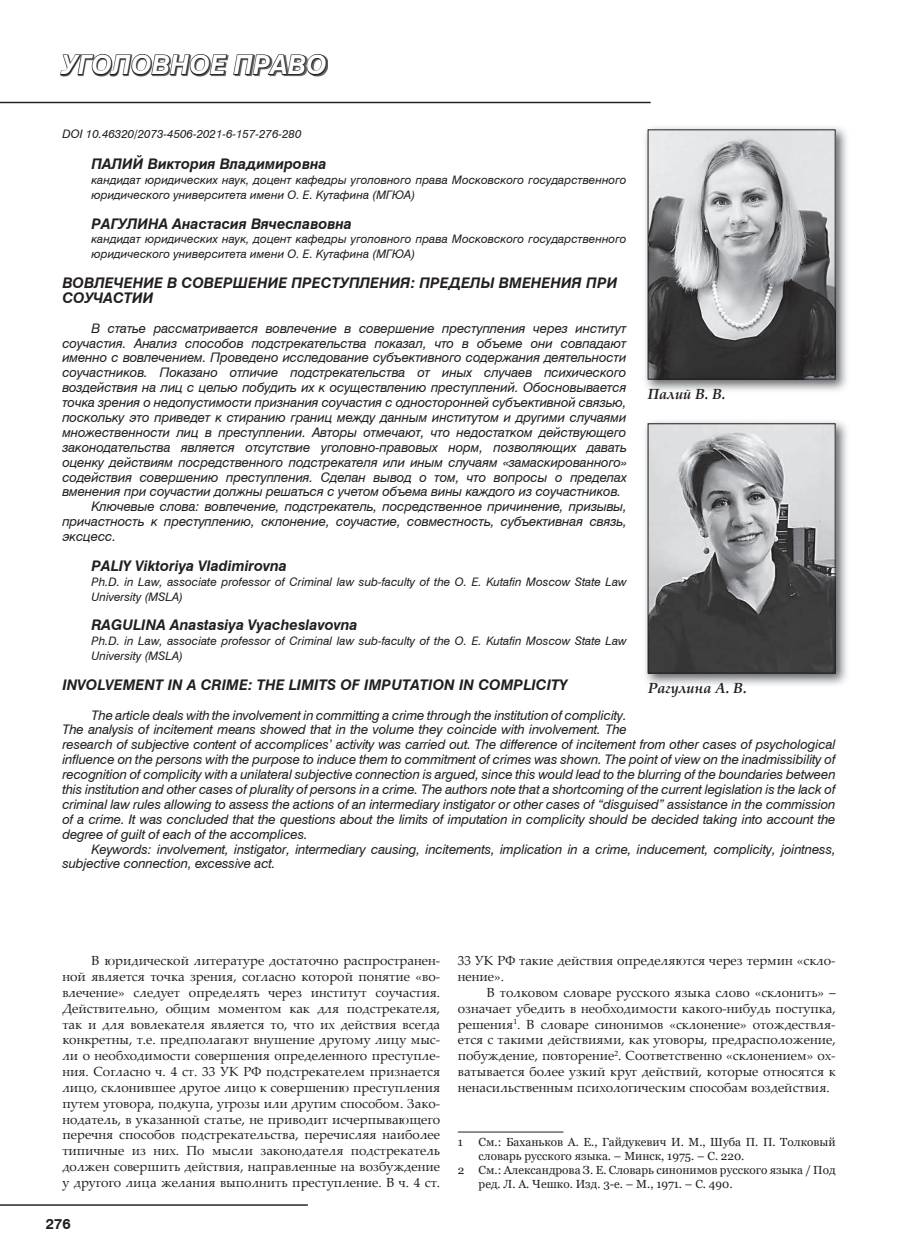
<style>
.page{position:relative;width:898px;height:1259px;background:#fff}
.page>*{position:absolute;margin:0;border:0;box-sizing:border-box;transform-origin:0 0}
.t1{font:italic 700 26.4px "Swiss 721 Cyrillic BT";color:#fff}
.t2{font:italic 700 14.7px/14.9px "Swiss 721 Cyrillic BT";color:#231f20}
.t3{font:italic 700 14.7px "Palatino Linotype";color:#231f20}
.t4{font:700 14.7px "Swiss 721 Cyrillic BT";color:#231f20}
.t5{font:italic 13.2px/14.9px "Swiss 721 Cyrillic BT";letter-spacing:-.01em;color:#231f20}
.t6{font:13.2px/15.9px "Palatino Linotype";color:#231f20;text-align:justify}
.t7{font:italic 11.7px/14.9px "Swiss 721 Cyrillic BT";color:#231f20}
.t8{font:11.7px "Georgia";color:#231f20}
</style>
<div class="page">
<hr style="left:0;top:1204px;width:308px;height:1px;background:#231f20">
<hr style="left:0;top:102px;width:650px;height:1px;background:#231f20">
<img style="left:61px;top:58px;width:267px;height:19px">
<svg style="left:60px;top:54px;width:267px;height:22px"></svg>
<img style="left:645px;top:127px;width:202px;height:264px">
<img style="left:649px;top:131px;width:184px;height:246px">
<div style="left:647px;top:129px;width:188px;height:250px;border:1px solid #231f20"></div>
<img style="left:645px;top:421px;width:202px;height:264px">
<img style="left:649px;top:425px;width:184px;height:246px">
<div style="left:647px;top:423px;width:188px;height:250px;border:1px solid #231f20"></div>
<hr style="left:457px;top:1131px;width:106px;height:1px;background:#231f20">
<h1 class="t1" style="left:62px;top:49px;width:266px">УГОЛОВНОЕ ПРАВО</h1>
<p class="t7" style="left:62px;top:127px;width:240px">DOI 10.46320/2073-4506-2021-6-157-276-280</p>
<p class="t2" style="left:91px;top:156px;width:236px">ПАЛИЙ Виктория Владимировна</p>
<p class="t7" style="left:91px;top:172px;width:536px">кандидат юридических наук, доцент кафедры уголовного права Московского государственного юридического университета имени О. Е. Кутафина (МГЮА)</p>
<p class="t2" style="left:91px;top:216px;width:262px">РАГУЛИНА Анастасия Вячеславовна</p>
<p class="t7" style="left:91px;top:232px;width:536px">кандидат юридических наук, доцент кафедры уголовного права Московского государственного юридического университета имени О. Е. Кутафина (МГЮА)</p>
<p class="t2" style="left:62px;top:275px;width:556px">ВОВЛЕЧЕНИЕ В СОВЕРШЕНИЕ ПРЕСТУПЛЕНИЯ: ПРЕДЕЛЫ ВМЕНЕНИЯ ПРИ<br>СОУЧАСТИИ</p>
<p class="t5" style="left:91px;top:320px;width:536px">В статье рассматривается вовлечение в совершение преступления через институт</p>
<p class="t5" style="left:62px;top:335px;width:565px">соучастия. Анализ способов подстрекательства показал, что в объеме они совпадают</p>
<p class="t5" style="left:62px;top:350px;width:565px">именно с вовлечением. Проведено исследование субъективного содержания деятельности</p>
<p class="t5" style="left:62px;top:365px;width:565px">соучастников. Показано отличие подстрекательства от иных случаев психического</p>
<p class="t5" style="left:62px;top:380px;width:565px">воздействия на лиц с целью побудить их к осуществлению преступлений. Обосновывается</p>
<p class="t5" style="left:62px;top:395px;width:565px">точка зрения о недопустимости признания соучастия с односторонней субъективной связью,</p>
<p class="t5" style="left:62px;top:410px;width:565px">поскольку это приведет к стиранию границ между данным институтом и другими случаями</p>
<p class="t5" style="left:62px;top:425px;width:565px">множественности лиц в преступлении. Авторы отмечают, что недостатком действующего</p>
<p class="t5" style="left:62px;top:439px;width:566px">законодательства является отсутствие уголовно-правовых норм, позволяющих давать</p>
<p class="t5" style="left:62px;top:454px;width:566px">оценку действиям посредственного подстрекателя или иным случаям «замаскированного»</p>
<p class="t5" style="left:62px;top:469px;width:566px">содействия совершению преступления. Сделан вывод о том, что вопросы о пределах</p>
<p class="t5" style="left:62px;top:484px;width:560px">вменения при соучастии должны решаться с учетом объема вины каждого из соучастников.</p>
<p class="t5" style="left:91px;top:499px;width:536px">Ключевые слова: вовлечение, подстрекатель, посредственное причинение, призывы,</p>
<p class="t5" style="left:62px;top:514px;width:566px">причастность к преступлению, склонение, соучастие, совместность, субъективная связь,</p>
<p class="t5" style="left:62px;top:529px;width:55px">эксцесс.</p>
<p class="t2" style="left:91px;top:558px;width:197px">PALIY Viktoriya Vladimirovna</p>
<p class="t7" style="left:91px;top:574px;width:536px">Ph.D. in Law, associate professor of Criminal law sub-faculty of the O. E. Kutafin Moscow State Law<br>University (MSLA)</p>
<p class="t2" style="left:91px;top:617px;width:268px">RAGULINA Anastasiya Vyacheslavovna</p>
<p class="t7" style="left:91px;top:633px;width:536px">Ph.D. in Law, associate professor of Criminal law sub-faculty of the O. E. Kutafin Moscow State Law<br>University (MSLA)</p>
<p class="t2" style="left:62px;top:677px;width:506px">INVOLVEMENT IN A CRIME: THE LIMITS OF IMPUTATION IN COMPLICITY</p>
<p class="t5" style="left:62px;top:707px;width:774px;text-indent:29px">The article deals with the involvement in committing a crime through the institution of complicity.<br>The analysis of incitement means showed that in the volume they coincide with involvement. The<br>research of subjective content of accomplices’ activity was carried out. The difference of incitement from other cases of psychological influence on the persons with the purpose to induce them to commitment of crimes was shown. The point of view on the inadmissibility of recognition of complicity with a unilateral subjective connection is argued, since this would lead to the blurring of the boundaries between this institution and other cases of plurality of persons in a crime. The authors note that a shortcoming of the current legislation is the lack of criminal law rules allowing to assess the actions of an intermediary instigator or other cases of “disguised” assistance in the commission of a crime. It was concluded that the questions about the limits of imputation in complicity should be decided taking into account the degree of guilt of each of the accomplices.</p>
<p class="t5" style="left:62px;top:841px;width:774px;text-indent:29px">Keywords: involvement, instigator, intermediary causing, incitements, implication in a crime, inducement, complicity, jointness, subjective connection, excessive act.</p>
<p class="t3" style="left:647px;top:383px;width:79px">Палий В. В.</p>
<p class="t3" style="left:647px;top:677px;width:100px">Рагулина А. В.</p>
<p class="t6" style="left:62px;top:952px;width:379px;text-indent:29px">В юридической литературе достаточно распространен&shy;ной является точка зрения, согласно которой понятие «во&shy;влечение» следует определять через институт соучастия.<br>Действительно, общим моментом как для подстрекателя, так и для вовлекателя является то, что их действия всегда конкретны, т.е. предполагают внушение другому лицу мыс&shy;ли о необходимости совершения определенного преступле&shy;ния. Согласно ч. 4 ст. 33 УК РФ подстрекателем признается лицо, склонившее другое лицо к совершению преступления путем уговора, подкупа, угрозы или другим способом. Зако&shy;нодатель, в указанной статье, не приводит исчерпывающего перечня способов подстрекательства, перечисляя наиболее типичные из них. По мысли законодателя подстрекатель должен совершить действия, направленные на возбуждение у другого лица желания выполнить преступление. В ч. 4 ст.</p>
<p class="t6" style="left:457px;top:952px;width:379px">33 УК РФ такие действия определяются через термин «скло&shy;нение».</p>
<p class="t6" style="left:457px;top:984px;width:379px;text-indent:29px">В толковом словаре русского языка слово «склонить» – означает убедить в необходимости какого-нибудь поступка, решения<sup>1</sup>. В словаре синонимов «склонение» отождествля&shy;ется с такими действиями, как уговоры, предрасположение, побуждение, повторение<sup>2</sup>. Соответственно «склонением» ох&shy;ватывается более узкий круг действий, которые относятся к ненасильственным психологическим способам воздействия.</p>
<p class="t8" style="left:457px;top:1135px;width:7px">1</p>
<p class="t8" style="left:478px;top:1135px;width:358px">См.: Баханьков А. Е., Гайдукевич И. М., Шуба П. П. Толковый</p>
<p class="t8" style="left:478px;top:1149px;width:267px">словарь русского языка. – Минск, 1975. – С. 220.</p>
<p class="t8" style="left:457px;top:1163px;width:379px">2 См.: Александрова З. Е. Словарь синонимов русского языка / Под</p>
<p class="t8" style="left:478px;top:1177px;width:255px">ред. Л. А. Чешко. Изд. 3-е. – М., 1971. – С. 490.</p>
<p class="t4" style="left:46px;top:1214px;width:26px">276</p>
</div>
